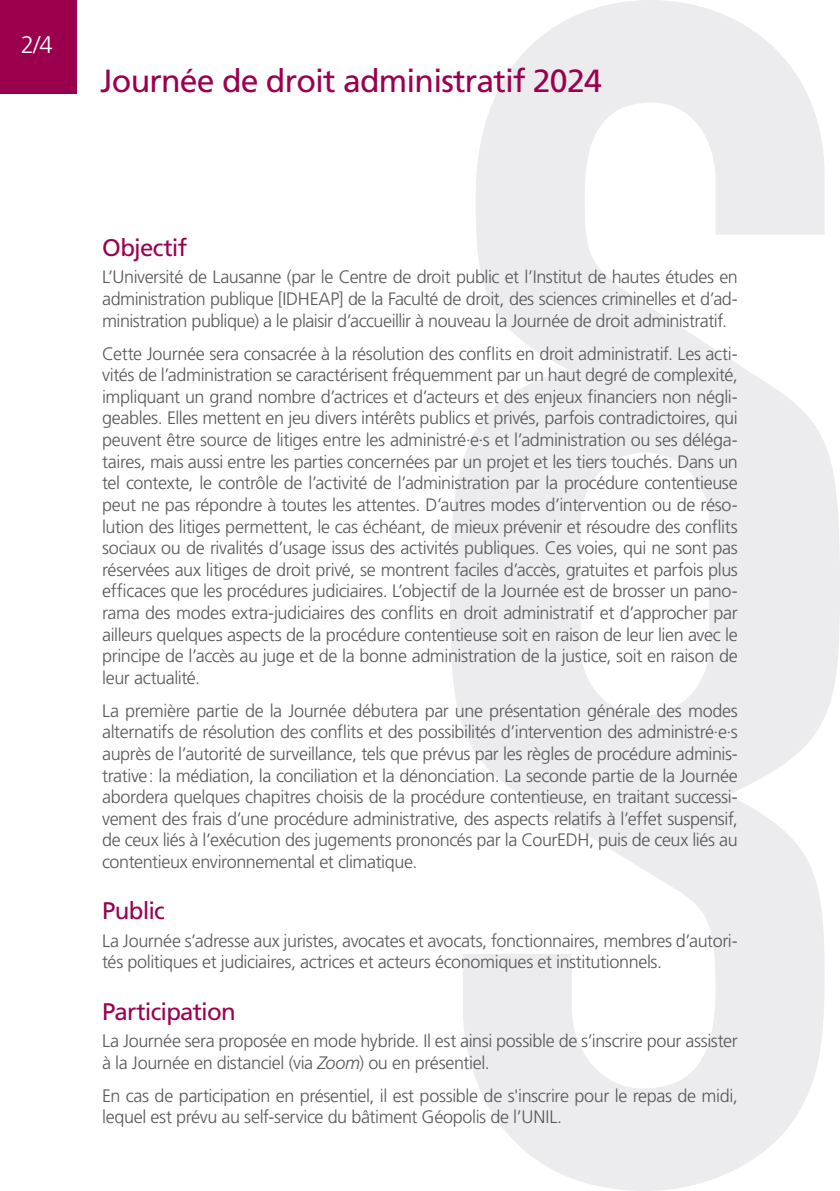
<style>
.page{position:relative;width:840px;height:1191px;background:#fff}
.page>*{position:absolute;margin:0;border:0;box-sizing:border-box;transform-origin:0 0}
.t1{font:32px "Frutiger LT Std";letter-spacing:-.025em;color:#9b004f}
.t2{font:24px "Frutiger LT Std";letter-spacing:-.03em;color:#9b004f}
.t3{font:300 24px "Frutiger LT Std";color:#fff}
.t4{font:300 18px/21.6px "Frutiger LT Std";letter-spacing:-.02em;color:#57585a;text-align:justify}
.s1{font-style:italic}
</style>
<div class="page">
<svg style="left:450px;top:0;width:389px;height:1191px;fill:#ececee"></svg>
<div style="left:0;top:0;width:77px;height:94px;background:#9b004f"></div>
<h2 class="t3" style="left:21px;top:32px;width:34px">2/4</h2>
<h1 class="t1" style="left:100px;top:62px;width:502px">Journée de droit administratif 2024</h1>
<h2 class="t2" style="left:102px;top:234px;width:86px">Objectif</h2>
<p class="t4" style="left:102px;top:267px;width:637px">L’Université de Lausanne (par le Centre de droit public et l’Institut de hautes études en administration publique [IDHEAP] de la Faculté de droit, des sciences criminelles et d’ad&shy;ministration publique) a le plaisir d’accueillir à nouveau la Journée de droit administratif.</p>
<p class="t4" style="left:102px;top:343px;width:637px">Cette Journée sera consacrée à la résolution des conflits en droit administratif. Les acti&shy;vités de l’administration se caractérisent fréquemment par un haut degré de complexité, impliquant un grand nombre d’actrices et d’acteurs et des enjeux financiers non négli&shy;geables. Elles mettent en jeu divers intérêts publics et privés, parfois contradictoires, qui peuvent être source de litiges entre les administré·e·s et l’administration ou ses déléga&shy;taires, mais aussi entre les parties concernées par un projet et les tiers touchés. Dans un tel contexte, le contrôle de l’activité de l’administration par la procédure contentieuse peut ne pas répondre à toutes les attentes. D’autres modes d’intervention ou de réso&shy;lution des litiges permettent, le cas échéant, de mieux prévenir et résoudre des conflits sociaux ou de rivalités d’usage issus des activités publiques. Ces voies, qui ne sont pas réservées aux litiges de droit privé, se montrent faciles d’accès, gratuites et parfois plus efficaces que les procédures judiciaires. L’objectif de la Journée est de brosser un pano&shy;rama des modes extra-judiciaires des conflits en droit administratif et d’approcher par ailleurs quelques aspects de la procédure contentieuse soit en raison de leur lien avec le principe de l’accès au juge et de la bonne administration de la justice, soit en raison de leur actualité.</p>
<p class="t4" style="left:102px;top:700px;width:637px">La première partie de la Journée débutera par une présentation générale des modes alternatifs de résolution des conflits et des possibilités d’intervention des administré·e·s auprès de l’autorité de surveillance, tels que prévus par les règles de procédure adminis&shy;trative: la médiation, la conciliation et la dénonciation. La seconde partie de la Journée abordera quelques chapitres choisis de la procédure contentieuse, en traitant successi&shy;vement des frais d’une procédure administrative, des aspects relatifs à l’effet suspensif, de ceux liés à l’exécution des jugements prononcés par la CourEDH, puis de ceux liés au contentieux environnemental et climatique.</p>
<h2 class="t2" style="left:102px;top:897px;width:64px">Public</h2>
<p class="t4" style="left:102px;top:930px;width:636px">La Journée s’adresse aux juristes, avocates et avocats, fonctionnaires, membres d’autori&shy;tés politiques et judiciaires, actrices et acteurs économiques et institutionnels.</p>
<h2 class="t2" style="left:102px;top:997px;width:135px">Participation</h2>
<p class="t4" style="left:102px;top:1030px;width:636px">La Journée sera proposée en mode hybride. Il est ainsi possible de s’inscrire pour assister à la Journée en distanciel (via <span class="s1">Zoom</span>) ou en présentiel.</p>
<p class="t4" style="left:102px;top:1085px;width:636px">En cas de participation en présentiel, il est possible de s'inscrire pour le repas de midi, lequel est prévu au self-service du bâtiment Géopolis de l’UNIL.</p>
</div>
